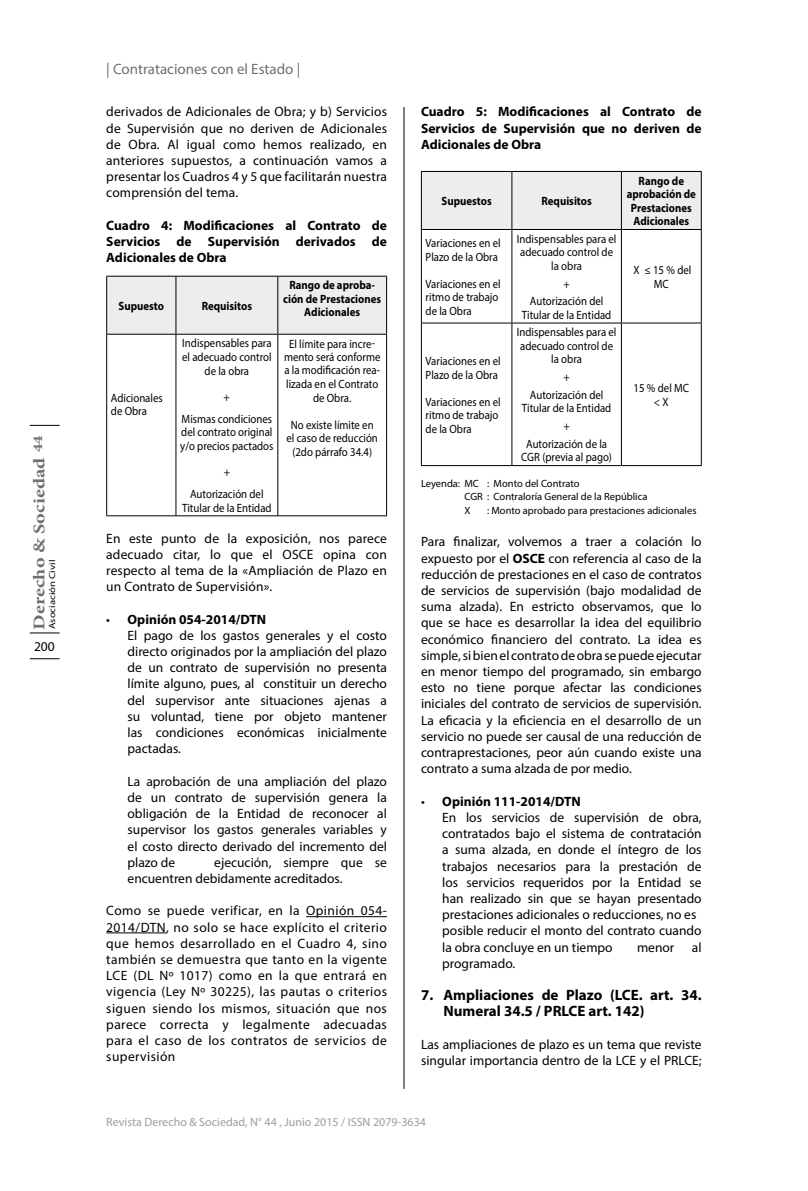
<style>
.page{position:relative;width:808px;height:1191px;background:#fff}
.page>*{position:absolute;margin:0;border:0;box-sizing:border-box;transform-origin:0 0}
.t1{font:700 16.5px "Minion Pro";letter-spacing:.005em;color:#706f6f;scale:1.23 1}
.t2{font:700 15px/16.2px "Myriad Pro";color:#000}
.t3{font:15px "Myriad Pro";color:#706f6f}
.t4{font:13.5px/16.2px "Myriad Pro";color:#000;text-align:justify}
.t5{font:700 13.5px/16.2px "Myriad Pro";color:#000;text-align:justify}
.t6{font:700 13.5px "Minion Pro";color:#706f6f;scale:1.23 1}
.t7{font:12px/13.5px "Myriad Pro";color:#000;text-align:center;scale:.9 1}
.t8{font:700 12px/13.5px "Myriad Pro";color:#000;text-align:center;scale:.9 1}
.t9{font:12px "Myriad Pro";color:#9d9d9c}
.t10{font:10.5px/13.5px "Myriad Pro";color:#000}
.t11{font:8.7px "Myriad Pro";color:#000;scale:1.23 1}
.s1{font-weight:700}
</style>
<div class="page">
<hr style="left:404px;top:107px;width:1px;height:982px;background:#000">
<hr style="left:30px;top:658px;width:30px;height:1px;background:#000">
<hr style="left:30px;top:632px;width:30px;height:1px;background:#000">
<hr style="left:30px;top:425px;width:30px;height:1px;background:#000">
<hr style="left:306px;top:916px;width:81px;height:1px;background:#000">
<hr style="left:106px;top:932px;width:60px;height:1px;background:#000">
<div style="left:107px;top:277px;width:279px;height:57px;background:#ededed"></div>
<hr style="left:106px;top:276px;width:70px;height:1px;background:#000">
<hr style="left:106px;top:276px;width:1px;height:58px;background:#000">
<hr style="left:176px;top:276px;width:102px;height:1px;background:#000">
<hr style="left:176px;top:276px;width:1px;height:58px;background:#000">
<hr style="left:278px;top:276px;width:109px;height:1px;background:#000">
<hr style="left:277px;top:276px;width:1px;height:58px;background:#000">
<hr style="left:386px;top:276px;width:1px;height:58px;background:#000">
<hr style="left:106px;top:334px;width:70px;height:1px;background:#000">
<hr style="left:106px;top:334px;width:1px;height:181px;background:#000">
<hr style="left:176px;top:334px;width:102px;height:1px;background:#000">
<hr style="left:176px;top:334px;width:1px;height:181px;background:#000">
<hr style="left:278px;top:334px;width:109px;height:1px;background:#000">
<hr style="left:277px;top:334px;width:1px;height:181px;background:#000">
<hr style="left:386px;top:334px;width:1px;height:181px;background:#000">
<hr style="left:106px;top:515px;width:70px;height:1px;background:#000">
<hr style="left:176px;top:515px;width:102px;height:1px;background:#000">
<hr style="left:278px;top:515px;width:109px;height:1px;background:#000">
<div style="left:422px;top:172px;width:279px;height:57px;background:#ededed"></div>
<hr style="left:421px;top:171px;width:91px;height:1px;background:#000">
<hr style="left:421px;top:172px;width:1px;height:57px;background:#000">
<hr style="left:512px;top:171px;width:109px;height:1px;background:#000">
<hr style="left:511px;top:172px;width:1px;height:57px;background:#000">
<hr style="left:621px;top:171px;width:81px;height:1px;background:#000">
<hr style="left:621px;top:172px;width:1px;height:57px;background:#000">
<hr style="left:701px;top:172px;width:1px;height:57px;background:#000">
<hr style="left:421px;top:229px;width:91px;height:1px;background:#000">
<hr style="left:421px;top:230px;width:1px;height:93px;background:#000">
<hr style="left:512px;top:229px;width:109px;height:1px;background:#000">
<hr style="left:511px;top:230px;width:1px;height:93px;background:#000">
<hr style="left:621px;top:229px;width:81px;height:1px;background:#000">
<hr style="left:621px;top:230px;width:1px;height:93px;background:#000">
<hr style="left:701px;top:230px;width:1px;height:93px;background:#000">
<hr style="left:421px;top:323px;width:91px;height:1px;background:#000">
<hr style="left:421px;top:323px;width:1px;height:142px;background:#000">
<hr style="left:512px;top:323px;width:109px;height:1px;background:#000">
<hr style="left:511px;top:323px;width:1px;height:142px;background:#000">
<hr style="left:621px;top:323px;width:81px;height:1px;background:#000">
<hr style="left:621px;top:323px;width:1px;height:142px;background:#000">
<hr style="left:701px;top:323px;width:1px;height:142px;background:#000">
<hr style="left:421px;top:465px;width:91px;height:1px;background:#000">
<hr style="left:512px;top:465px;width:109px;height:1px;background:#000">
<hr style="left:621px;top:465px;width:81px;height:1px;background:#000">
<p class="t6" style="left:28px;top:452px;width:15px;rotate:-90deg">44</p>
<p class="t1" style="left:27px;top:629px;width:141px;rotate:-90deg">Derecho &amp; Sociedad</p>
<p class="t11" style="left:47px;top:629px;width:58px;rotate:-90deg">Asociación Civil</p>
<p class="t4" style="left:34px;top:638px;width:22px">200</p>
<p class="t3" style="left:106px;top:59px;width:195px">| Contrataciones con el Estado |</p>
<p class="t4" style="left:106px;top:104px;width:282px">derivados de Adicionales de Obra; y b) Servicios de Supervisión que no deriven de Adicionales de Obra. Al igual como hemos realizado, en anteriores supuestos, a continuación vamos a presentar los Cuadros 4 y 5 que facilitarán nuestra comprensión del tema.</p>
<p class="t5" style="left:106px;top:217px;width:282px">Cuadro 4: Modificaciones al Contrato de Servicios de Supervisión derivados de Adicionales de Obra</p>
<p class="t8" style="left:119px;top:298px;width:52px">Supuesto</p>
<p class="t8" style="left:202px;top:298px;width:57px">Requisitos</p>
<p class="t8" style="left:283px;top:278px;width:110px">Rango de aproba&shy;ción de Prestaciones<br>Adicionales</p>
<p class="t7" style="left:111px;top:390px;width:59px;text-align:left">Adicionales de Obra</p>
<p class="t7" style="left:182px;top:336px;width:101px">Indispensables para el adecuado control de la obra</p>
<p class="t7" style="left:182px;top:385px;width:102px;line-height:22px">+<br>Mismas condiciones</p>
<p class="t7" style="left:180px;top:425px;width:105px;text-align:left">del contrato original y/o precios pactados</p>
<p class="t7" style="left:190px;top:461px;width:83px;line-height:22px">+<br>Autorización del</p>
<p class="t7" style="left:182px;top:500px;width:101px">Titular de la Entidad</p>
<p class="t7" style="left:284px;top:336px;width:109px">El límite para incre&shy;mento será conforme a la modificación rea&shy;lizada en el Contrato de Obra.</p>
<p class="t7" style="left:286px;top:417px;width:103px">No existe límite en el caso de reducción (2do párrafo 34.4)</p>
<p class="t4" style="left:106px;top:530px;width:282px">En este punto de la exposición, nos parece adecuado citar, lo que el OSCE opina con respecto al tema de la «Ampliación de Plazo en un Contrato de Supervisión».</p>
<p class="t4" style="left:128px;top:611px;width:261px;text-align:left;text-indent:-21px">• <span class="s1">Opinión 054-2014/DTN<br></span>El pago de los gastos generales y el costo directo originados por la ampliación del plazo de un contrato de supervisión no presenta límite alguno, pues, al constituir un derecho del supervisor ante situaciones ajenas a su voluntad, tiene por objeto mantener las condiciones económicas inicialmente pactadas.</p>
<p class="t4" style="left:128px;top:773px;width:261px">La aprobación de una ampliación del plazo de un contrato de supervisión genera la obligación de la Entidad de reconocer al supervisor los gastos generales variables y el costo directo derivado del incremento del plazo de</p>
<p class="t4" style="left:128px;top:854px;width:261px;text-indent:87px">ejecución, siempre que se encuentren debidamente acreditados.</p>
<p class="t4" style="left:106px;top:902px;width:282px">Como se puede verificar, en la Opinión 054- 2014/DTN, no solo se hace explícito el criterio que hemos desarrollado en el Cuadro 4, sino también se demuestra que tanto en la vigente LCE (DL Nº 1017) como en la que entrará en vigencia (Ley Nº 30225), las pautas o criterios siguen siendo los mismos, situación que nos parece correcta y legalmente adecuadas para el caso de los contratos de servicios de supervisión</p>
<p class="t5" style="left:421px;top:103px;width:282px">Cuadro 5: Modificaciones al Contrato de Servicios de Supervisión que no deriven de Adicionales de Obra</p>
<p class="t8" style="left:442px;top:194px;width:57px">Supuestos</p>
<p class="t8" style="left:541px;top:194px;width:57px">Requisitos</p>
<p class="t7" style="left:426px;top:236px;width:85px;text-align:left">Variaciones en el<br>Plazo de la Obra</p>
<p class="t7" style="left:426px;top:276px;width:85px;text-align:left">Variaciones en el ritmo de trabajo de la Obra</p>
<p class="t7" style="left:426px;top:354px;width:85px;text-align:left">Variaciones en el<br>Plazo de la Obra</p>
<p class="t7" style="left:426px;top:394px;width:85px;text-align:left">Variaciones en el ritmo de trabajo de la Obra</p>
<p class="t7" style="left:517px;top:232px;width:112px">Indispensables para el adecuado control de la obra</p>
<p class="t7" style="left:530px;top:274px;width:83px;line-height:17.7px">+<br>Autorización del</p>
<p class="t7" style="left:522px;top:308px;width:101px">Titular de la Entidad</p>
<p class="t7" style="left:517px;top:325px;width:112px">Indispensables para el adecuado control de la obra</p>
<p class="t7" style="left:530px;top:368px;width:83px;line-height:17.7px">+<br>Autorización del</p>
<p class="t7" style="left:522px;top:399px;width:101px;line-height:17.7px">Titular de la Entidad +<br>Autorización de la</p>
<p class="t7" style="left:521px;top:450px;width:102px">CGR (previa al pago)</p>
<p class="t8" style="left:627px;top:173px;width:78px">Rango de aprobación de<br>Prestaciones<br>Adicionales</p>
<p class="t7" style="left:634px;top:263px;width:66px">X ≤ 15 % del<br>MC</p>
<p class="t7" style="left:634px;top:381px;width:63px">15 % del MC &lt; X</p>
<p class="t10" style="left:464px;top:476px;width:184px;text-indent:-44px">Leyenda: MC : Monto del Contrato<br>CGR : Contraloría General de la República<br>X</p>
<p class="t10" style="left:487px;top:503px;width:211px">: Monto aprobado para prestaciones adicionales</p>
<p class="t4" style="left:421px;top:533px;width:282px">Para finalizar, volvemos a traer a colación lo expuesto por el <span class="s1">OSCE</span> con referencia al caso de la reducción de prestaciones en el caso de contratos de servicios de supervisión (bajo modalidad de suma alzada). En estricto observamos, que lo que se hace es desarrollar la idea del equilibrio económico financiero del contrato. La idea es simple, si bien el contrato de obra se puede ejecutar en menor tiempo del programado, sin embargo esto no tiene porque afectar las condiciones iniciales del contrato de servicios de supervisión.<br>La eficacia y la eficiencia en el desarrollo de un servicio no puede ser causal de una reducción de contraprestaciones, peor aún cuando existe una contrato a suma alzada de por medio.</p>
<p class="t4" style="left:442px;top:793px;width:261px;text-align:left;text-indent:-21px">• <span class="s1">Opinión 111-2014/DTN<br></span>En los servicios de supervisión de obra, contratados bajo el sistema de contratación a suma alzada, en donde el íntegro de los trabajos necesarios para la prestación de los servicios requeridos por la Entidad se han realizado sin que se hayan presentado prestaciones adicionales o reducciones, no es posible reducir el monto del contrato cuando la obra concluye en un tiempo</p>
<p class="t4" style="left:637px;top:938px;width:39px">menor</p>
<p class="t4" style="left:692px;top:938px;width:11px">al</p>
<p class="t4" style="left:442px;top:955px;width:74px">programado.</p>
<p class="t2" style="left:443px;top:986px;width:260px;text-indent:-22px">7. Ampliaciones de Plazo (LCE. art. 34.<br>Numeral 34.5 / PRLCE art. 142)</p>
<p class="t4" style="left:421px;top:1036px;width:282px">Las ampliaciones de plazo es un tema que reviste singular importancia dentro de la LCE y el PRLCE;</p>
<p class="t9" style="left:106px;top:1114px;width:321px">Revista Derecho &amp; Sociedad, N° 44 , Junio 2015 / ISSN 2079-3634</p>
</div>
